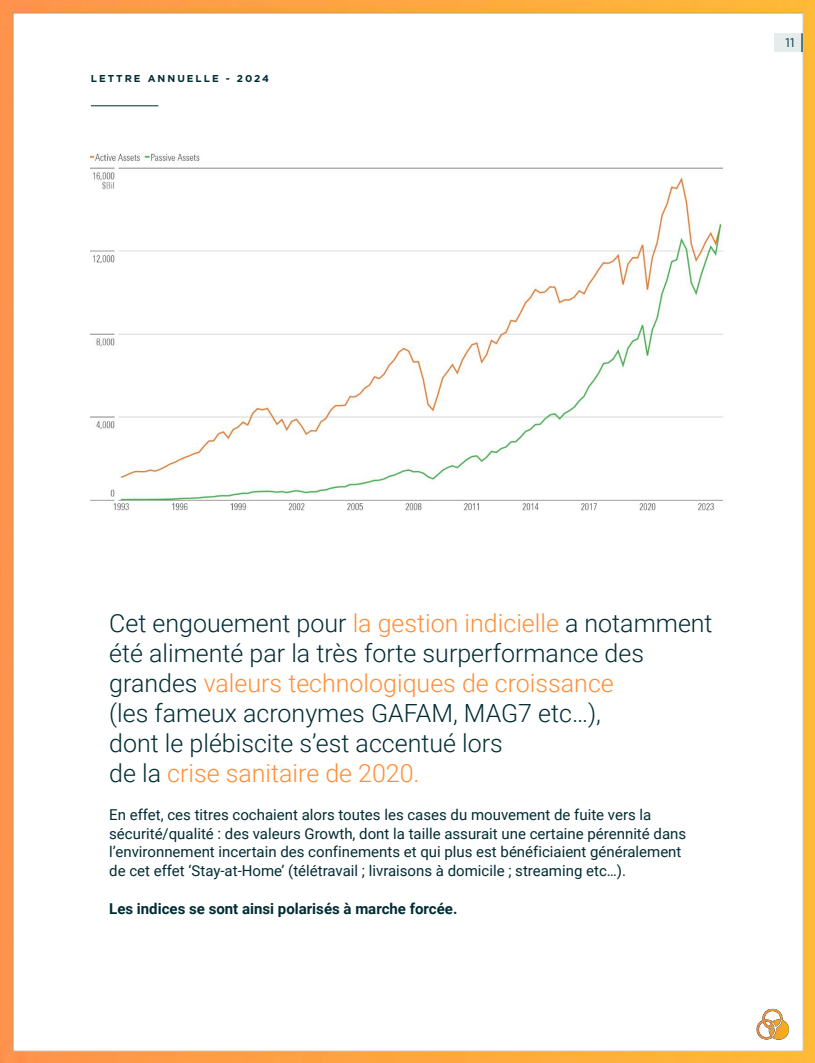
<style>
.page{position:relative;width:815px;height:1063px;background:#fff}
.page>*{position:absolute;margin:0;border:0;box-sizing:border-box;transform-origin:0 0}
.t1{font:300 25px/30px "Roboto";color:#002c33}
.t2{font:15px/18.8px "Roboto";color:#002c33}
.t3{font:700 15px "Roboto";color:#002c33}
.t4{font:12.5px "Gotham";color:#003943}
.t5{font:700 10px "Gotham";letter-spacing:.2em;color:#002c33}
.s1{color:#ff8d37}
.s2{color:#012f31}
</style>
<div class="page">
<img style="left:0;top:0;width:815px;height:1063px">
<div style="left:775px;top:33px;width:27px;height:19px;background:#e6ebec"></div>
<svg style="left:801px;top:33px;width:2px;height:19px"></svg>
<img style="left:90px;top:153px;width:636px;height:358px">
<hr style="left:91px;top:105px;width:67px;height:1px;background:#002c33">
<p class="t5" style="left:91px;top:73px;width:180px">LETTRE ANNUELLE - 2024</p>
<p class="t4" style="left:786px;top:35px;width:10px">11</p>
<p class="t1" style="left:109px;top:608px;width:605px">Cet engouement pour <span class="s1">la gestion indicielle</span> a notamment été alimenté par la très forte surperformance des grandes <span class="s1">valeurs technologiques de croissance<br></span>(les fameux acronymes GAFAM, MAG7 etc…),<br>dont le plébiscite s’est accentué <span class="s2">lors<br>de la</span> <span class="s1">crise sanitaire de 2020.</span></p>
<p class="t2" style="left:109px;top:805px;width:578px">En effet, ces titres cochaient alors toutes les cases du mouvement de fuite vers la sécurité/qualité : des valeurs Growth, dont la taille assurait une certaine pérennité dans l’environnement incertain des confinements et qui plus est bénéficiaient généralement de cet effet ‘Stay-at-Home’ (télétravail ; livraisons à domicile ; streaming etc…).</p>
<p class="t3" style="left:109px;top:898px;width:350px">Les indices se sont ainsi polarisés à marche forcée.</p>
</div>
